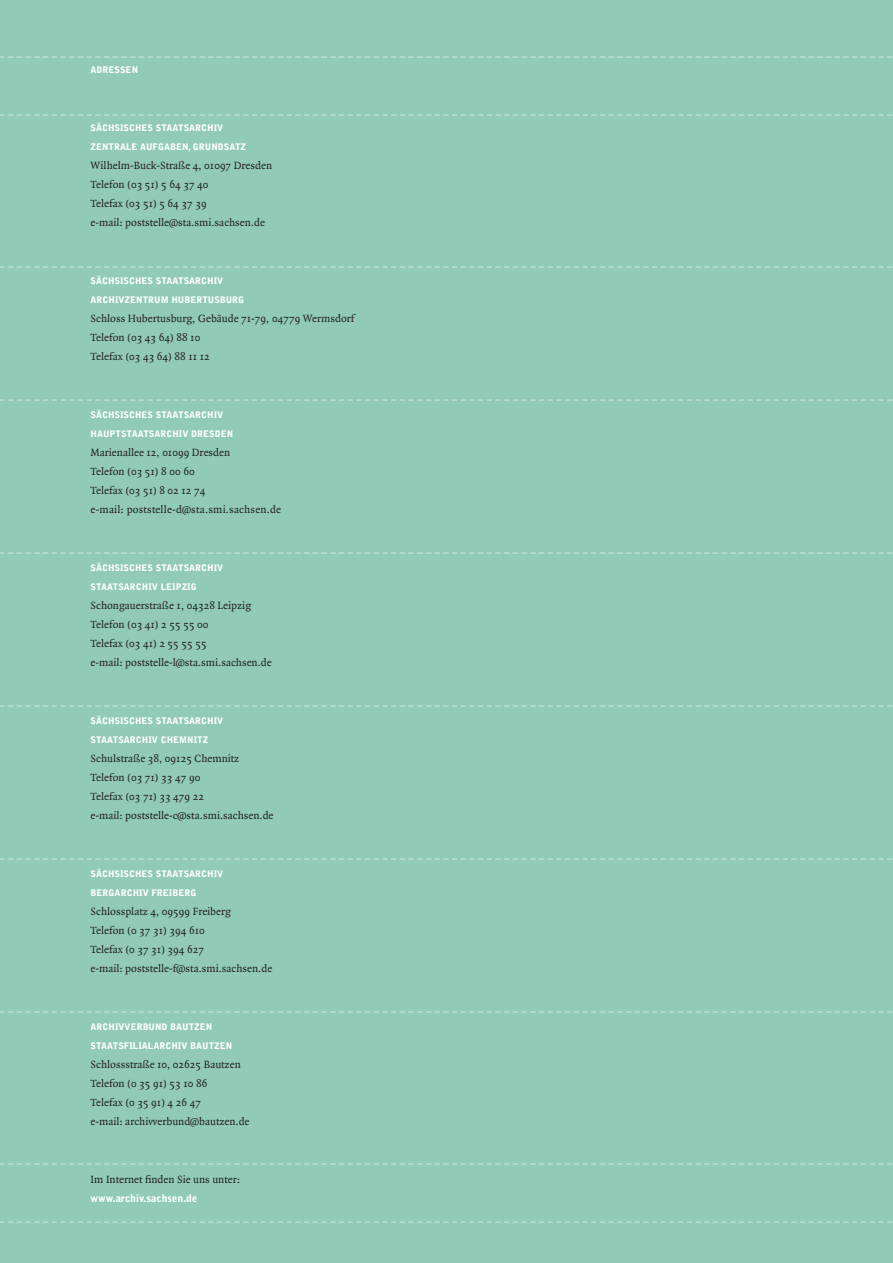
<style>
.page{position:relative;width:893px;height:1263px;background:#fff}
.page>*{position:absolute;margin:0;border:0;box-sizing:border-box;transform-origin:0 0}
.t1{font:11.25px/19.2px "Quadraat";color:#231f20}
.t2{font:900 10.5px "Bell Gothic";color:#fff}
.t3{font:900 9px/19.2px "Bell Gothic";color:#fff}
</style>
<div class="page">
<div style="left:0;top:1px;width:892px;height:1262px;background:#91cab7"></div>
<p class="t2" style="left:0;top:49px;width:894px">_______________________________________________________________________________________________________</p>
<p class="t3" style="left:91px;top:61px;width:49px">ADRESSEN</p>
<p class="t2" style="left:0;top:107px;width:894px">_______________________________________________________________________________________________________</p>
<p class="t3" style="left:91px;top:118px;width:157px">SÄCHSISCHES STAATSARCHIV<br>ZENTRALE AUFGABEN, GRUNDSATZ</p>
<p class="t1" style="left:91px;top:156px;width:183px">Wilhelm-Buck-Straße 4, 01097 Dresden<br>Telefon (03 51) 5 64 37 40<br>Telefax (03 51) 5 64 37 39<br>e-mail: poststelle@sta.smi.sachsen.de</p>
<p class="t2" style="left:0;top:258px;width:894px">_______________________________________________________________________________________________________</p>
<p class="t3" style="left:91px;top:271px;width:155px">SÄCHSISCHES STAATSARCHIV<br>ARCHIVZENTRUM HUBERTUSBURG</p>
<p class="t1" style="left:91px;top:310px;width:265px">Schloss Hubertusburg, Gebäude 71-79, 04779 Wermsdorf<br>Telefon (03 43 64) 88 10<br>Telefax (03 43 64) 88 11 12</p>
<p class="t2" style="left:0;top:391px;width:894px">_______________________________________________________________________________________________________</p>
<p class="t3" style="left:91px;top:405px;width:144px">SÄCHSISCHES STAATSARCHIV<br>HAUPTSTAATSARCHIV DRESDEN</p>
<p class="t1" style="left:91px;top:443px;width:192px">Marienallee 12, 01099 Dresden<br>Telefon (03 51) 8 00 60<br>Telefax (03 51) 8 02 12 74<br>e-mail: poststelle-d@sta.smi.sachsen.de</p>
<p class="t2" style="left:0;top:545px;width:894px">_______________________________________________________________________________________________________</p>
<p class="t3" style="left:91px;top:558px;width:134px">SÄCHSISCHES STAATSARCHIV<br>STAATSARCHIV LEIPZIG</p>
<p class="t1" style="left:91px;top:597px;width:182px">Schongauerstraße 1, 04328 Leipzig<br>Telefon (03 41) 2 55 55 00<br>Telefax (03 41) 2 55 55 55<br>e-mail: poststelle-l@sta.smi.sachsen.de</p>
<p class="t2" style="left:0;top:697px;width:894px">_______________________________________________________________________________________________________</p>
<p class="t3" style="left:91px;top:712px;width:134px">SÄCHSISCHES STAATSARCHIV<br>STAATSARCHIV CHEMNITZ</p>
<p class="t1" style="left:91px;top:750px;width:184px">Schulstraße 38, 09125 Chemnitz<br>Telefon (03 71) 33 47 90<br>Telefax (03 71) 33 479 22<br>e-mail: poststelle-c@sta.smi.sachsen.de</p>
<p class="t2" style="left:0;top:850px;width:894px">_______________________________________________________________________________________________________</p>
<p class="t3" style="left:91px;top:865px;width:134px">SÄCHSISCHES STAATSARCHIV<br>BERGARCHIV FREIBERG</p>
<p class="t1" style="left:91px;top:903px;width:183px">Schlossplatz 4, 09599 Freiberg<br>Telefon (0 37 31) 394 610<br>Telefax (0 37 31) 394 627<br>e-mail: poststelle-f@sta.smi.sachsen.de</p>
<p class="t2" style="left:0;top:1004px;width:894px">_______________________________________________________________________________________________________</p>
<p class="t3" style="left:91px;top:1018px;width:143px">ARCHIVVERBUND BAUTZEN<br>STAATSFILIALARCHIV BAUTZEN</p>
<p class="t1" style="left:91px;top:1056px;width:160px">Schlossstraße 10, 02625 Bautzen<br>Telefon (0 35 91) 53 10 86<br>Telefax (0 35 91) 4 26 47<br>e-mail: archivverbund@bautzen.de</p>
<p class="t2" style="left:0;top:1156px;width:894px">_______________________________________________________________________________________________________</p>
<p class="t1" style="left:91px;top:1171px;width:151px">Im Internet finden Sie uns unter:</p>
<p class="t2" style="left:91px;top:1194px;width:108px">www.archiv.sachsen.de</p>
<p class="t2" style="left:0;top:1213px;width:894px">_______________________________________________________________________________________________________</p>
</div>
